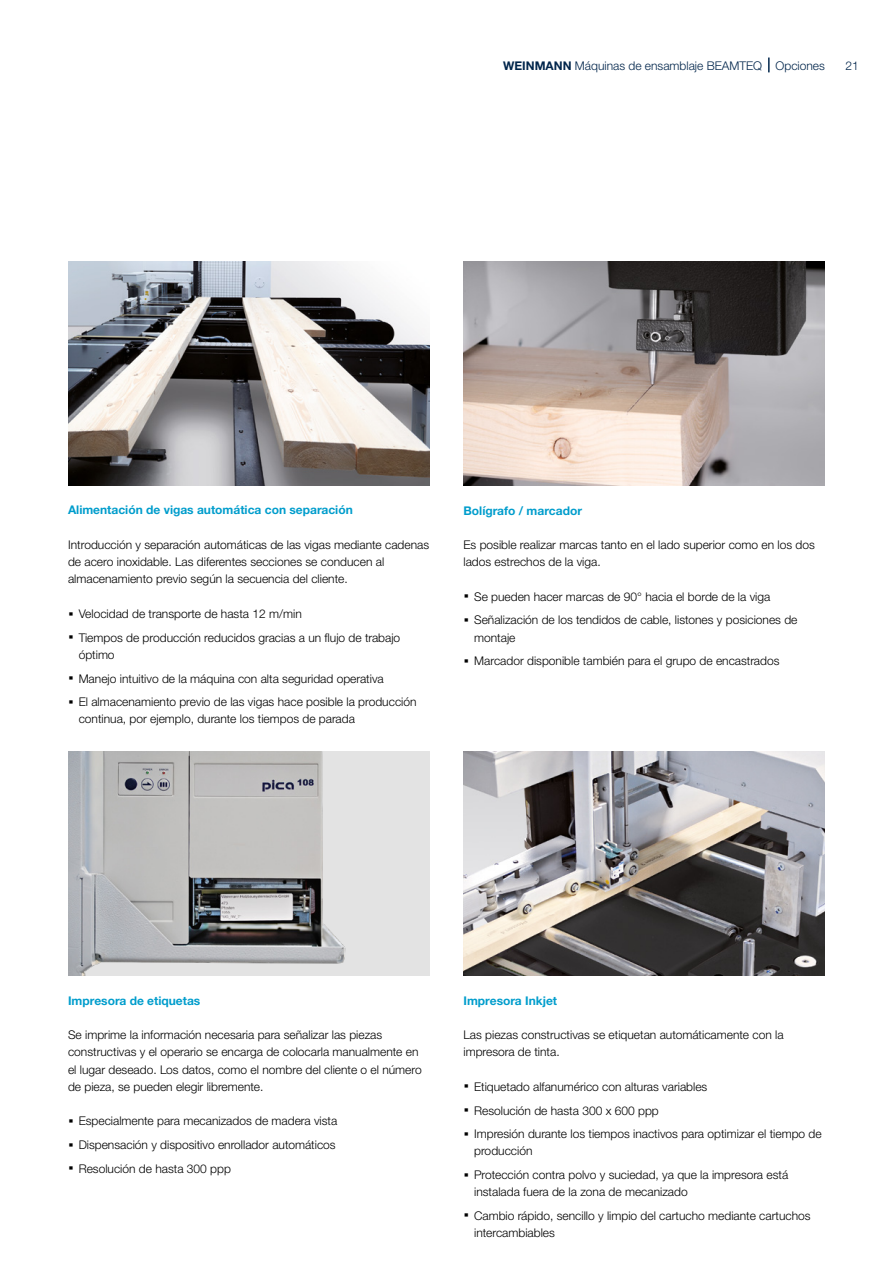
<style>
.page{position:relative;width:893px;height:1263px;background:#fff}
.page>*{position:absolute;margin:0;border:0;box-sizing:border-box;transform-origin:0 0}
.Text_Bild_8Pt_11_5pt{font:300 12px/17.2px "Helvetica Neue LTW1 G";color:#000}
.Text_Bild_8Pt_11_5pt-2{font:700 12px "Helvetica Neue LTW1 G";color:#009dcc}
._01_Musterseiten_Rub{font:300 12px "Helvetica Neue LTW1 G";color:#00254b}
.s1{font-weight:700}
.s2{font-weight:700;font-size:21px}
</style>
<div class="page">
<img style="left:463px;top:261px;width:362px;height:224px">
<img style="left:68px;top:261px;width:361px;height:224px">
<img style="left:68px;top:751px;width:361px;height:225px">
<img style="left:463px;top:751px;width:362px;height:225px">
<svg style="left:768px;top:58px;width:2px;height:14px"></svg>
<p class="_01_Musterseiten_Rub" style="left:503px;top:58px;width:323px"><span class="s1">WEINMANN</span> Máquinas de ensamblaje BEAMTEQ Opciones</p>
<p class="_01_Musterseiten_Rub" style="left:846px;top:58px;width:15px">21</p>
<p class="Text_Bild_8Pt_11_5pt-2" style="left:68px;top:503px;width:286px">Alimentación de vigas automática con separación</p>
<p class="Text_Bild_8Pt_11_5pt" style="left:68px;top:536px;width:363px">Introducción y separación automáticas de las vigas mediante cadenas de acero inoxidable. Las diferentes secciones se conducen al almacenamiento previo según la secuencia del cliente.</p>
<p class="Text_Bild_8Pt_11_5pt" style="left:68px;top:605px;width:235px"><span class="s2">·</span> Velocidad de transporte de hasta 12 m/min</p>
<p class="Text_Bild_8Pt_11_5pt" style="left:79px;top:629px;width:323px;text-indent:-11px"><span class="s2">·</span> Tiempos de producción reducidos gracias a un flujo de trabajo óptimo</p>
<p class="Text_Bild_8Pt_11_5pt" style="left:68px;top:669px;width:317px"><span class="s2">·</span> Manejo intuitivo de la máquina con alta seguridad operativa</p>
<p class="Text_Bild_8Pt_11_5pt" style="left:79px;top:693px;width:339px;text-indent:-11px"><span class="s2">·</span> El almacenamiento previo de las vigas hace posible la producción continua, por ejemplo, durante los tiempos de parada</p>
<p class="Text_Bild_8Pt_11_5pt-2" style="left:463px;top:503px;width:120px">Bolígrafo / marcador</p>
<p class="Text_Bild_8Pt_11_5pt" style="left:463px;top:536px;width:353px">Es posible realizar marcas tanto en el lado superior como en los dos lados estrechos de la viga.</p>
<p class="Text_Bild_8Pt_11_5pt" style="left:463px;top:588px;width:308px"><span class="s2">·</span> Se pueden hacer marcas de 90° hacia el borde de la viga</p>
<p class="Text_Bild_8Pt_11_5pt" style="left:474px;top:611px;width:325px;text-indent:-11px"><span class="s2">·</span> Señalización de los tendidos de cable, listones y posiciones de montaje</p>
<p class="Text_Bild_8Pt_11_5pt" style="left:463px;top:652px;width:317px"><span class="s2">·</span> Marcador disponible también para el grupo de encastrados</p>
<p class="Text_Bild_8Pt_11_5pt-2" style="left:68px;top:993px;width:134px">Impresora de etiquetas</p>
<p class="Text_Bild_8Pt_11_5pt" style="left:68px;top:1026px;width:355px">Se imprime la información necesaria para señalizar las piezas constructivas y el operario se encarga de colocarla manualmente en el lugar deseado. Los datos, como el nombre del cliente o el número de pieza, se pueden elegir libremente.</p>
<p class="Text_Bild_8Pt_11_5pt" style="left:68px;top:1112px;width:271px"><span class="s2">·</span> Especialmente para mecanizados de madera vista</p>
<p class="Text_Bild_8Pt_11_5pt" style="left:68px;top:1136px;width:269px"><span class="s2">·</span> Dispensación y dispositivo enrollador automáticos</p>
<p class="Text_Bild_8Pt_11_5pt" style="left:68px;top:1160px;width:164px"><span class="s2">·</span> Resolución de hasta 300 ppp</p>
<p class="Text_Bild_8Pt_11_5pt-2" style="left:463px;top:993px;width:95px">Impresora Inkjet</p>
<p class="Text_Bild_8Pt_11_5pt" style="left:463px;top:1026px;width:322px">Las piezas constructivas se etiquetan automáticamente con la impresora de tinta.</p>
<p class="Text_Bild_8Pt_11_5pt" style="left:463px;top:1078px;width:245px"><span class="s2">·</span> Etiquetado alfanumérico con alturas variables</p>
<p class="Text_Bild_8Pt_11_5pt" style="left:463px;top:1101px;width:197px"><span class="s2">·</span> Resolución de hasta 300 x 600 ppp</p>
<p class="Text_Bild_8Pt_11_5pt" style="left:474px;top:1125px;width:349px;text-indent:-11px"><span class="s2">·</span> Impresión durante los tiempos inactivos para optimizar el tiempo de producción</p>
<p class="Text_Bild_8Pt_11_5pt" style="left:474px;top:1166px;width:316px;text-indent:-11px"><span class="s2">·</span> Protección contra polvo y suciedad, ya que la impresora está instalada fuera de la zona de mecanizado</p>
<p class="Text_Bild_8Pt_11_5pt" style="left:474px;top:1207px;width:338px;text-indent:-11px"><span class="s2">·</span> Cambio rápido, sencillo y limpio del cartucho mediante cartuchos intercambiables</p>
</div>
